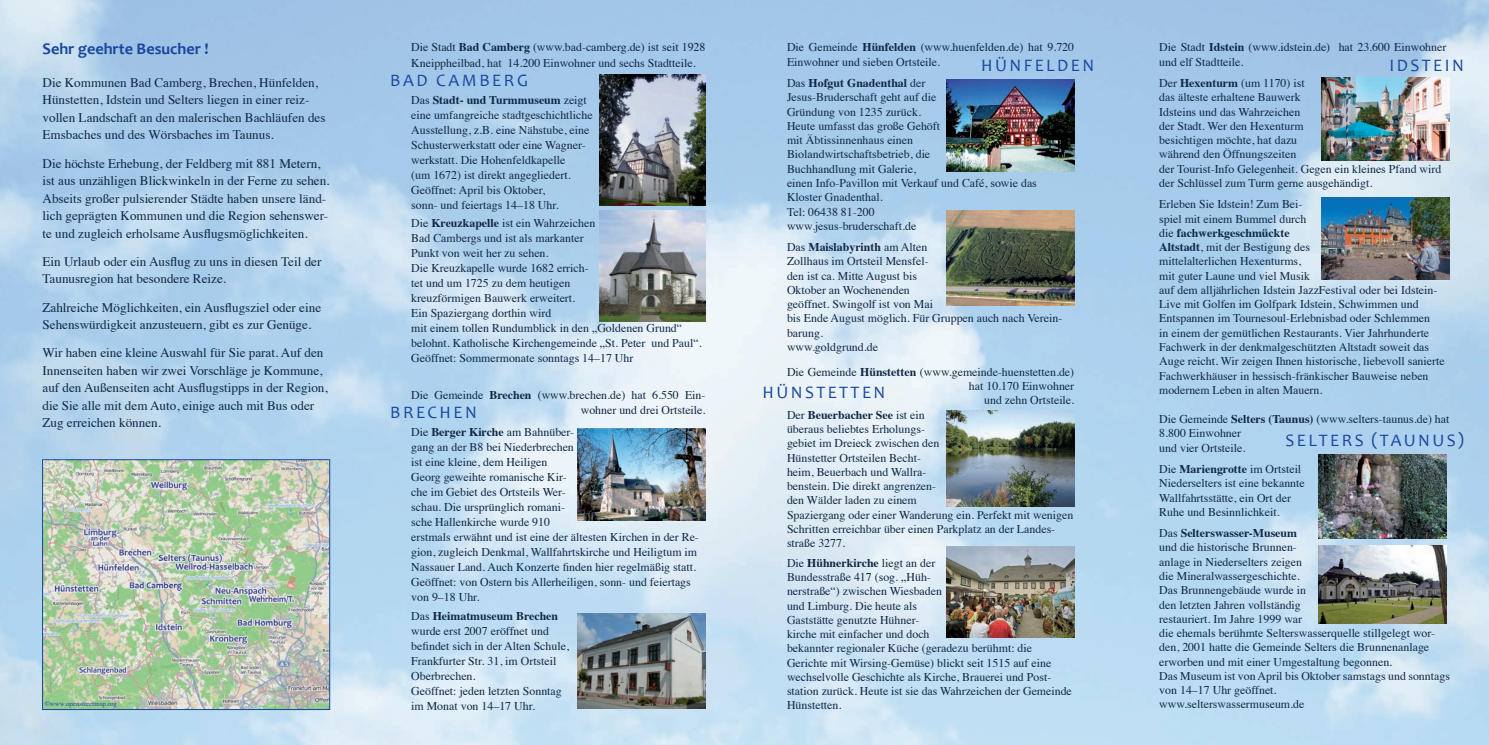
<style>
.page{position:relative;width:1489px;height:745px;background:#fff}
.page>*{position:absolute;margin:0;border:0;box-sizing:border-box;transform-origin:0 0}
.t1{font:17.5px "Candara";letter-spacing:.14em;color:#18469d}
.t2{font:700 16.25px "Candara";color:#18469d}
.t3{font:13.12px/17.5px "Times";color:#0f2744}
.t4{font:11.88px/14.2px "Times";color:#0f2744}
.t5{font:700 11.88px "Times";color:#0f2744}
.t6{font:6.88px "Times";color:#18469d}
.s1{font-weight:700}
.s2{font-weight:400}
</style>
<div class="page">
<img style="left:0;top:0;width:1488px;height:744px">
<img style="left:599px;top:74px;width:106px;height:132px">
<img style="left:599px;top:210px;width:106px;height:111px">
<img style="left:578px;top:428px;width:127px;height:92px">
<img style="left:578px;top:613px;width:127px;height:95px">
<img style="left:1321px;top:78px;width:127px;height:82px">
<img style="left:1321px;top:197px;width:127px;height:82px">
<img style="left:1318px;top:454px;width:128px;height:84px">
<img style="left:1318px;top:545px;width:128px;height:78px">
<img style="left:44px;top:461px;width:284px;height:246px">
<div style="left:42px;top:459px;width:288px;height:250px;border:1px solid #18469d"></div>
<img style="left:946px;top:80px;width:128px;height:92px">
<img style="left:946px;top:210px;width:128px;height:96px">
<img style="left:946px;top:410px;width:128px;height:96px">
<img style="left:946px;top:546px;width:128px;height:91px">
<h2 class="t2" style="left:43px;top:39px;width:168px">Sehr geehrte Besucher !</h2>
<p class="t3" style="left:43px;top:73px;width:284px">Die Kommunen Bad Camberg, Brechen, Hünfelden, Hünstetten, Idstein und Selters liegen in einer reiz&shy;vollen Landschaft an den malerischen Bachläufen des Emsbaches und des Wörsbaches im Taunus.</p>
<p class="t3" style="left:43px;top:153px;width:288px">Die höchste Erhebung, der Feldberg mit 881 Metern, ist aus unzähligen Blickwinkeln in der Ferne zu sehen.<br>Abseits großer pulsierender Städte haben unsere länd&shy;lich geprägten Kommunen und die Region sehenswer&shy;te und zugleich erholsame Ausflugsmöglichkeiten.</p>
<p class="t3" style="left:43px;top:251px;width:280px">Ein Urlaub oder ein Ausflug zu uns in diesen Teil der<br>Taunusregion hat besondere Reize.</p>
<p class="t3" style="left:43px;top:297px;width:280px">Zahlreiche Möglichkeiten, ein Ausflugsziel oder eine<br>Sehenswürdigkeit anzusteuern, gibt es zur Genüge.</p>
<p class="t3" style="left:43px;top:342px;width:287px">Wir haben eine kleine Auswahl für Sie parat. Auf den Innenseiten haben wir zwei Vorschläge je Kommune, auf den Außenseiten acht Ausflugstipps in der Region, die Sie alle mit dem Auto, einige auch mit Bus oder Zug erreichen können.</p>
<p class="t6" style="left:45px;top:696px;width:74px">©www.openstreetmap.org</p>
<p class="t4" style="left:411px;top:39px;width:296px;line-height:15px">Die Stadt <span class="s1">Bad Camberg</span> (www.bad-camberg.de) ist seit 1928<br>Kneippheilbad, hat 14.200 Einwohner und sechs Stadtteile.</p>
<p class="t4" style="left:411px;top:91px;width:183px;line-height:15px">Das <span class="s1">Stadt- und Turmmuseum</span> zeigt eine umfangreiche stadtgeschichtliche Ausstellung, z.B. eine Nähstube, eine Schusterwerkstatt oder eine Wagner&shy;werkstatt. Die Hohenfeldkapelle<br>(um 1672) ist direkt angegliedert.<br>Geöffnet: April bis Oktober,<br>sonn- und feiertags 14–18 Uhr.</p>
<p class="t4" style="left:411px;top:215px;width:292px;line-height:15px">Die <span class="s1">Kreuzkapelle</span> ist ein Wahrzeichen<br>Bad Cambergs und ist als markanter<br>Punkt von weit her zu sehen.<br>Die Kreuzkapelle wurde 1682 errich-<br>tet und um 1725 zu dem heutigen<br>kreuzförmigen Bauwerk erweitert.<br>Ein Spaziergang dorthin wird<br>mit einem tollen Rundumblick in den „Goldenen Grund“ belohnt. Katholische Kirchengemeinde „St. Peter und Paul“.<br>Geöffnet: Sommermonate sonntags 14–17 Uhr</p>
<p class="t4" style="left:411px;top:386px;width:296px;line-height:15px;text-align:right">Die Gemeinde <span class="s1">Brechen</span> (www.brechen.de) hat 6.550 Ein&shy;wohner und drei Ortsteile.</p>
<p class="t4" style="left:411px;top:423px;width:289px;line-height:15px">Die <span class="s1">Berger Kirche</span> am Bahnüber-<br>gang an der B8 bei Niederbrechen<br>ist eine kleine, dem Heiligen<br>Georg geweihte romanische Kir-<br>che im Gebiet des Ortsteils Wer-<br>schau. Die ursprünglich romani-<br>sche Hallenkirche wurde 910<br>erstmals erwähnt und ist eine der ältesten Kirchen in der Re&shy;gion, zugleich Denkmal, Wallfahrtskirche und Heiligtum im Nassauer Land. Auch Konzerte finden hier regelmäßig statt.<br>Geöffnet: von Ostern bis Allerheiligen, sonn- und feiertags von 9–18 Uhr.</p>
<p class="t4" style="left:411px;top:606px;width:159px;line-height:15px">Das <span class="s1">Heimatmuseum Brechen </span>wurde erst 2007 eröffnet und befindet sich in der Alten Schule,<br>Frankfurter Str. 31, im Ortsteil<br>Oberbrechen.<br>Geöffnet: jeden letzten Sonntag im Monat von 14–17 Uhr.</p>
<h1 class="t1" style="left:390px;top:70px;width:139px">BAD CAMBERG</h1>
<h1 class="t1" style="left:390px;top:401px;width:88px">BRE CHEN</h1>
<p class="t4" style="left:787px;top:39px;width:289px">Die Gemeinde <span class="s1">Hünfelden</span> (www.huenfelden.de) hat 9.720<br>Einwohner und sieben Ortsteile.</p>
<p class="t4" style="left:787px;top:75px;width:251px">Das <span class="s1">Hofgut Gnadenthal</span> der<br>Jesus-Bruderschaft geht auf die<br>Gründung von 1235 zurück.<br>Heute umfasst das große Gehöft<br>mit Äbtissinnenhaus einen<br>Biolandwirtschaftsbetrieb, die<br>Buchhandlung mit Galerie,<br>einen Info-Pavillon mit Verkauf und Café, sowie das<br>Kloster Gnadenthal.<br>Tel: 06438 81-200<br>www.jesus-bruderschaft.de</p>
<p class="t4" style="left:787px;top:239px;width:277px">Das <span class="s1">Maislabyrinth</span> am Alten<br>Zollhaus im Ortsteil Mensfel-<br>den ist ca. Mitte August bis<br>Oktober an Wochenenden<br>geöffnet. Swingolf ist von Mai<br>bis Ende August möglich. Für Gruppen auch nach Verein&shy;barung.<br>www.goldgrund.de</p>
<p class="t4" style="left:787px;top:363px;width:289px">Die Gemeinde <span class="s1">Hünstetten</span> (www.gemeinde-huenstetten.de)</p>
<p class="t4" style="left:968px;top:378px;width:107px">hat 10.170 Einwohner</p>
<p class="t4" style="left:984px;top:392px;width:92px">und zehn Ortsteile.</p>
<p class="t5" style="left:787px;top:403px;width:139px"><span class="s2">Der</span> Beuerbacher See <span class="s2">ist ein</span></p>
<p class="t4" style="left:787px;top:420px;width:139px">überaus beliebtes Erholungs-</p>
<p class="t4" style="left:787px;top:435px;width:154px">gebiet im Dreieck zwischen den</p>
<p class="t4" style="left:787px;top:449px;width:135px">Hünstetter Ortsteilen Becht-</p>
<p class="t4" style="left:787px;top:463px;width:141px">heim, Beuerbach und Wallra-</p>
<p class="t4" style="left:787px;top:477px;width:151px">benstein. Die direkt angrenzen-</p>
<p class="t4" style="left:787px;top:492px;width:131px">den Wälder laden zu einem</p>
<p class="t4" style="left:787px;top:506px;width:288px">Spaziergang oder einer Wanderung ein. Perfekt mit wenigen</p>
<p class="t4" style="left:787px;top:520px;width:270px">Schritten erreichbar über einen Parkplatz an der Landes-</p>
<p class="t4" style="left:787px;top:534px;width:60px">straße 3277.</p>
<p class="t4" style="left:787px;top:554px;width:286px">Die <span class="s1">Hühnerkirche</span> liegt an der<br>Bundesstraße 417 (sog. „Hüh-<br>nerstraße“) zwischen Wiesbaden<br>und Limburg. Die heute als<br>Gaststätte genutzte Hühner-<br>kirche mit einfacher und doch<br>bekannter regionaler Küche (geradezu berühmt: die Gerichte mit Wirsing-Gemüse) blickt seit 1515 auf eine wechselvolle Geschichte als Kirche, Brauerei und Post&shy;station zurück. Heute ist sie das Wahrzeichen der Gemeinde Hünstetten.</p>
<h1 class="t1" style="left:981px;top:54px;width:115px">HÜNFE LDEN</h1>
<h1 class="t1" style="left:762px;top:381px;width:124px">HÜNSTE TTEN</h1>
<p class="t4" style="left:1159px;top:39px;width:288px">Die Stadt <span class="s1">Idstein</span> (www.idstein.de) hat 23.600 Einwohner und elf Stadtteile.</p>
<p class="t4" style="left:1159px;top:75px;width:283px">Der <span class="s1">Hexenturm</span> (um 1170) ist<br>das älteste erhaltene Bauwerk<br>Idsteins und das Wahrzeichen<br>der Stadt. Wer den Hexenturm<br>besichtigen möchte, hat dazu<br>während den Öffnungszeiten<br>der Tourist-Info Gelegenheit. Gegen ein kleines Pfand wird der Schlüssel zum Turm gerne ausgehändigt.</p>
<p class="t4" style="left:1159px;top:196px;width:287px">Erleben Sie Idstein! Zum Bei-<br>spiel mit einem Bummel durch<br>die <span class="s1">fachwerkgeschmückte<br>Altstadt</span>, mit der Bestigung des<br>mittelalterlichen Hexenturms,<br>mit guter Laune und viel Musik<br>auf dem alljährlichen Idstein JazzFestival oder bei Idstein-Live mit Golfen im Golfpark Idstein, Schwimmen und Entspannen im Tournesoul-Erlebnisbad oder Schlemmen<br>in einem der gemütlichen Restaurants. Vier Jahrhunderte Fachwerk in der denkmalgeschützten Altstadt soweit das Auge reicht. Wir zeigen Ihnen historische, liebevoll sanierte Fachwerkhäuser in hessisch-fränkischer Bauweise neben modernem Leben in alten Mauern.</p>
<p class="t4" style="left:1159px;top:410px;width:292px">Die Gemeinde <span class="s1">Selters (Taunus)</span> (www.selters-taunus.de) hat<br>8.800 Einwohner<br>und vier Ortsteile.</p>
<p class="t4" style="left:1159px;top:460px;width:147px">Die <span class="s1">Mariengrotte</span> im Ortsteil<br>Niederselters ist eine bekannte<br>Wallfahrtsstätte, ein Ort der<br>Ruhe und Besinnlichkeit.</p>
<p class="t4" style="left:1159px;top:524px;width:292px">Das <span class="s1">Selterswasser-Museum<br></span>und die historische Brunnen-<br>anlage in Niederselters zeigen<br>die Mineralwassergeschichte.<br>Das Brunnengebäude wurde in<br>den letzten Jahren vollständig<br>restauriert. Im Jahre 1999 war<br>die ehemals berühmte Selterswasserquelle stillgelegt wor&shy;den, 2001 hatte die Gemeinde Selters die Brunnenanlage erworben und mit einer Umgestaltung begonnen.<br>Das Museum ist von April bis Oktober samstags und sonntags von 14–17 Uhr geöffnet.<br>www.selterswassermuseum.de</p>
<h1 class="t1" style="left:1389px;top:54px;width:76px">IDSTEIN</h1>
<h1 class="t1" style="left:1285px;top:428px;width:180px">SELTERS (TAUNUS)</h1>
</div>
